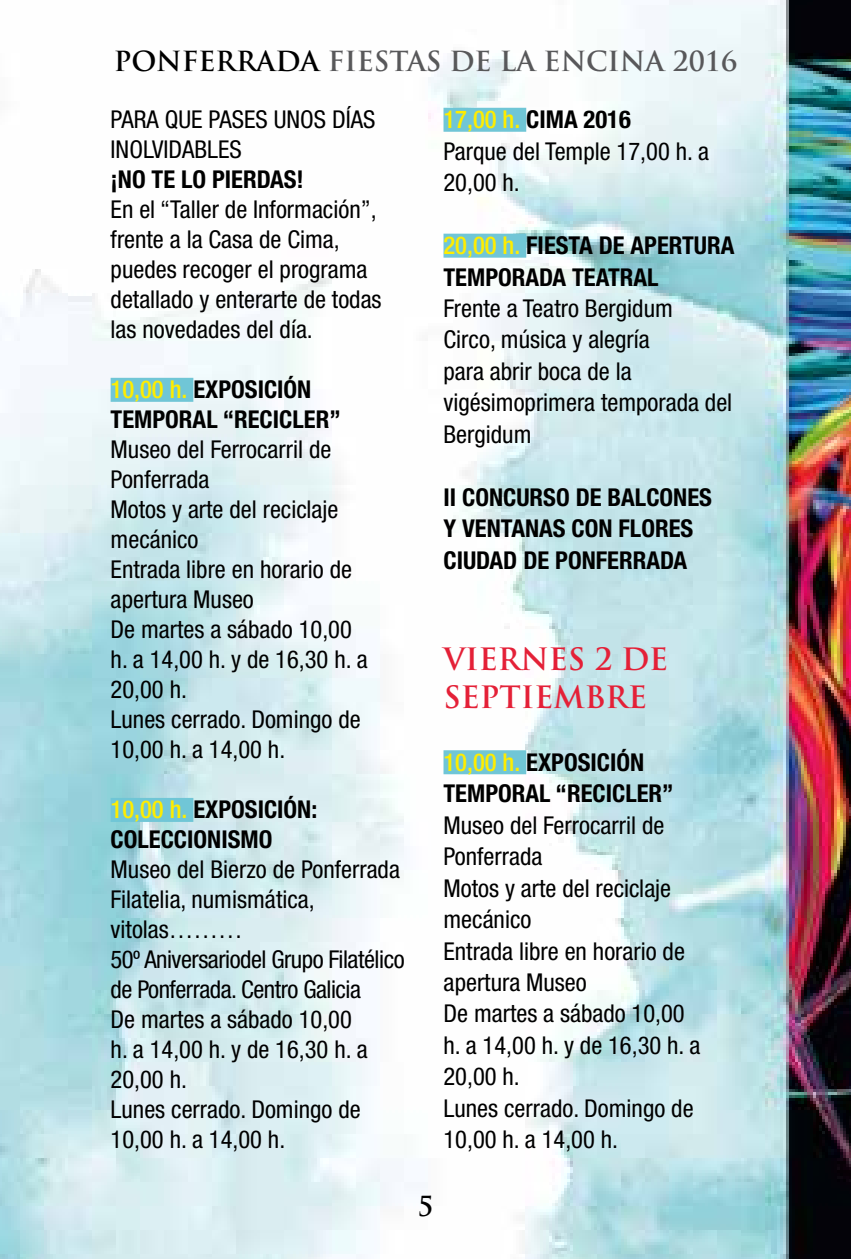
<style>
.page{position:relative;width:851px;height:1259px;background:#fff}
.page>*{position:absolute;margin:0;border:0;box-sizing:border-box;transform-origin:0 0}
.t1{font:700 30px/37.8px "Trajan Pro";color:#e42037}
.t2{font:700 27px "Trajan Pro";color:#58585a}
.t3{font:700 27px "Trajan Pro";color:#000}
.t4{font:condensed 24.6px/30px "Helvetica Neue LT Std";color:#000}
.t5{font:700 condensed 24.6px/31.5px "Helvetica Neue LT Std";color:#000}
.s1{color:#000}
.s2{font-weight:500;color:#ffed00}
.s3{font-weight:700}
</style>
<div class="page">
<img style="left:0;top:0;width:850px;height:1259px">
<div style="left:111px;top:378px;width:82px;height:24px;background:#70c6d6"></div>
<div style="left:111px;top:798px;width:82px;height:24px;background:#70c6d6"></div>
<div style="left:443px;top:108px;width:83px;height:24px;background:#70c6d6"></div>
<div style="left:443px;top:234px;width:83px;height:24px;background:#70c6d6"></div>
<div style="left:443px;top:750px;width:83px;height:24px;background:#70c6d6"></div>
<p class="t2" style="left:114px;top:45px;width:625px"><span class="s1">PONFERRADA</span> FIESTAS DE LA ENCINA 2016</p>
<p class="t4" style="left:111px;top:104px;width:266px">PARA QUE PASES UNOS DÍAS<br>INOLVIDABLES</p>
<p class="t5" style="left:111px;top:163px;width:195px">¡NO TE LO PIERDAS!</p>
<p class="t4" style="left:111px;top:194px;width:272px">En el “Taller de Información”, frente a la Casa de Cima, puedes recoger el programa detallado y enterarte de todas las novedades del día.</p>
<p class="t5" style="left:111px;top:374px;width:231px;line-height:30px"><span class="s2">10,00 h.</span> EXPOSICIÓN<br>TEMPORAL “RECICLER”</p>
<p class="t4" style="left:111px;top:434px;width:258px">Museo del Ferrocarril de<br>Ponferrada<br>Motos y arte del reciclaje mecánico<br>Entrada libre en horario de apertura Museo<br>De martes a sábado 10,00 h. a 14,00 h. y de 16,30 h. a<br>20,00 h.<br>Lunes cerrado. Domingo de<br>10,00 h. a 14,00 h.</p>
<p class="t5" style="left:111px;top:794px;width:208px;line-height:30px"><span class="s2">10,00 h.</span> EXPOSICIÓN:<br>COLECCIONISMO</p>
<p class="t4" style="left:111px;top:854px;width:295px">Museo del Bierzo de Ponferrada<br>Filatelia, numismática, vitolas………<br>50º Aniversariodel Grupo Filatélico de Ponferrada. Centro Galicia<br>De martes a sábado 10,00<br>h. a 14,00 h. y de 16,30 h. a<br>20,00 h.<br>Lunes cerrado. Domingo de<br>10,00 h. a 14,00 h.</p>
<p class="t4" style="left:443px;top:104px;width:267px;line-height:31.5px"><span class="s2">17,00 h.</span> <span class="s3">CIMA 2016<br></span>Parque del Temple 17,00 h. a<br>20,00 h.</p>
<p class="t5" style="left:443px;top:229px;width:292px"><span class="s2">20,00 h.</span> FIESTA DE APERTURA<br>TEMPORADA TEATRAL</p>
<p class="t4" style="left:443px;top:292px;width:290px;line-height:31.5px">Frente a Teatro Bergidum<br>Circo, música y alegría<br>para abrir boca de la vigésimoprimera temporada del<br>Bergidum</p>
<p class="t5" style="left:443px;top:481px;width:270px">II CONCURSO DE BALCONES<br>Y VENTANAS CON FLORES<br>CIUDAD DE PONFERRADA</p>
<p class="t1" style="left:443px;top:640px;width:226px">VIERNES 2 DE<br>SEPTIEMBRE</p>
<p class="t5" style="left:443px;top:746px;width:231px"><span class="s2">10,00 h.</span> EXPOSICIÓN<br>TEMPORAL “RECICLER”</p>
<p class="t4" style="left:443px;top:809px;width:258px;line-height:31.5px">Museo del Ferrocarril de<br>Ponferrada<br>Motos y arte del reciclaje mecánico<br>Entrada libre en horario de apertura Museo<br>De martes a sábado 10,00 h. a 14,00 h. y de 16,30 h. a<br>20,00 h.<br>Lunes cerrado. Domingo de<br>10,00 h. a 14,00 h.</p>
<p class="t3" style="left:417px;top:1189px;width:18px">5</p>
</div>
